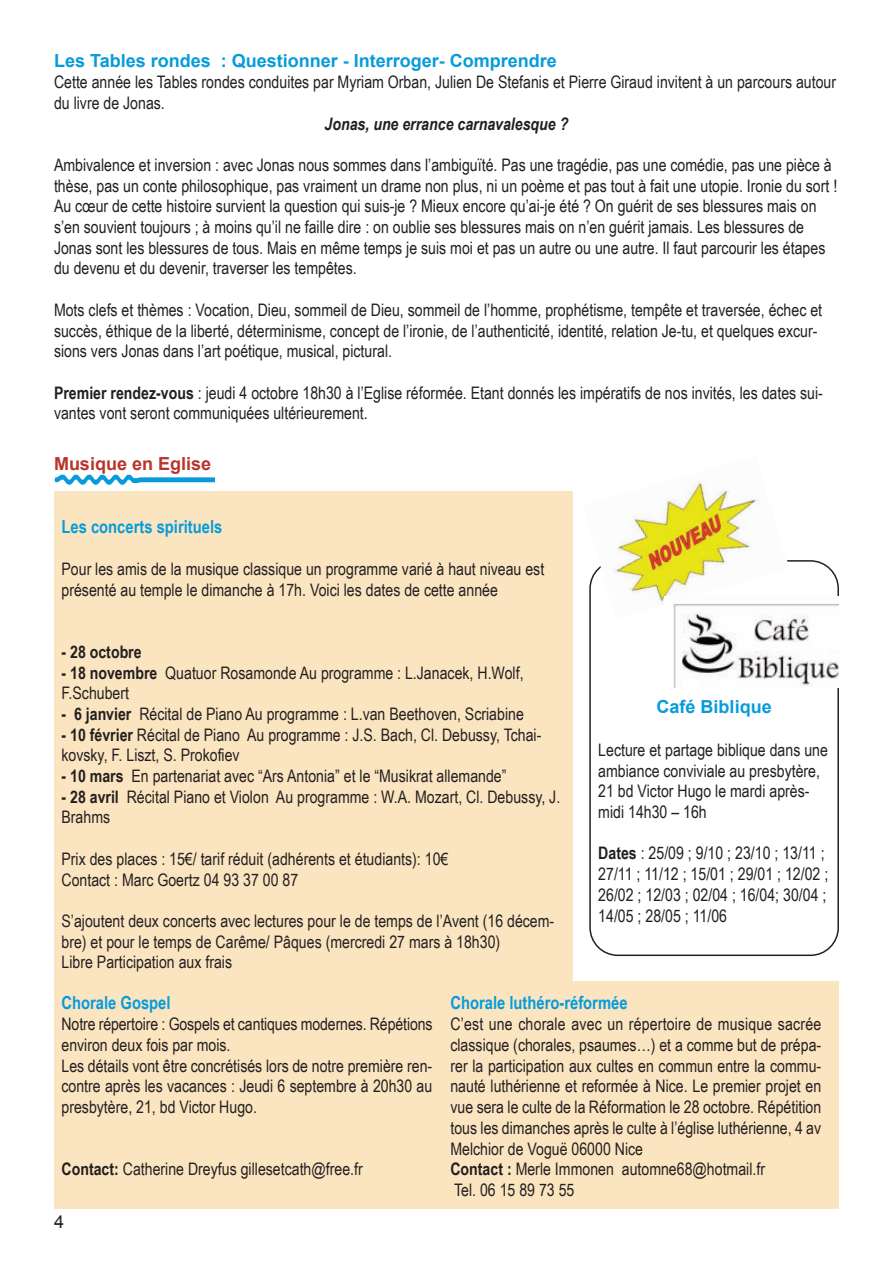
<style>
.page{position:relative;width:893px;height:1263px;background:#fff}
.page>*{position:absolute;margin:0;border:0;box-sizing:border-box;transform-origin:0 0}
.t1{font:700 18px "Arial";color:#089bda}
.t2{font:700 18px "Arial Narrow";color:#089bda}
.t3{font:700 18px "Arial";color:#b8352c}
.t4{font:18px "Arial";color:#231f20}
.t5{font:17.25px/20.7px "Arial Narrow";color:#231f20}
.t6{font:italic 700 17.25px "Arial Narrow";color:#231f20}
.t7{font:700 17.25px "Arial Narrow";color:#231f20}
.s1{font-weight:700}
</style>
<div class="page">
<div style="left:54px;top:981px;width:785px;height:228px;background:#fbe5c1"></div>
<svg style="left:589px;top:560px;width:250px;height:396px"></svg>
<div style="left:54px;top:491px;width:519px;height:492px;background:#fbe5c1"></div>
<img style="left:54px;top:474px;width:160px;height:11px">
<img style="left:589px;top:481px;width:199px;height:138px">
<img style="left:665px;top:597px;width:174px;height:91px">
<p class="t1" style="left:54px;top:51px;width:504px">Les Tables rondes : Questionner - Interroger- Comprendre</p>
<p class="t5" style="left:54px;top:72px;width:784px">Cette année les Tables rondes conduites par Myriam Orban, Julien De Stefanis et Pierre Giraud invitent à un parcours autour du livre de Jonas.</p>
<p class="t6" style="left:325px;top:113px;width:245px">Jonas, une errance carnavalesque ?</p>
<p class="t5" style="left:54px;top:154px;width:785px">Ambivalence et inversion : avec Jonas nous sommes dans l’ambiguïté. Pas une tragédie, pas une comédie, pas une pièce à thèse, pas un conte philosophique, pas vraiment un drame non plus, ni un poème et pas tout à fait une utopie. Ironie du sort !<br>Au cœur de cette histoire survient la question qui suis-je ? Mieux encore qu’ai-je été ? On guérit de ses blessures mais on s’en souvient toujours ; à moins qu’il ne faille dire : on oublie ses blessures mais on n’en guérit jamais. Les blessures de Jonas sont les blessures de tous. Mais en même temps je suis moi et pas un autre ou une autre. Il faut parcourir les étapes du devenu et du devenir, traverser les tempêtes.</p>
<p class="t5" style="left:54px;top:299px;width:770px">Mots clefs et thèmes : Vocation, Dieu, sommeil de Dieu, sommeil de l’homme, prophétisme, tempête et traversée, échec et succès, éthique de la liberté, déterminisme, concept de l’ironie, de l’authenticité, identité, relation Je-tu, et quelques excur&shy;sions vers Jonas dans l’art poétique, musical, pictural.</p>
<p class="t5" style="left:54px;top:382px;width:770px"><span class="s1">Premier rendez-vous</span> : jeudi 4 octobre 18h30 à l’Eglise réformée. Etant donnés les impératifs de nos invités, les dates sui&shy;vantes vont seront communiquées ultérieurement.</p>
<p class="t3" style="left:54px;top:453px;width:159px">Musique en Eglise</p>
<p class="t2" style="left:62px;top:516px;width:162px">Les concerts spirituels</p>
<p class="t5" style="left:62px;top:558px;width:484px">Pour les amis de la musique classique un programme varié à haut niveau est présenté au temple le dimanche à 17h. Voici les dates de cette année</p>
<p class="t7" style="left:62px;top:642px;width:82px">- 28 octobre</p>
<p class="t5" style="left:62px;top:662px;width:464px"><span class="s1">- 18 novembre</span> Quatuor Rosamonde Au programme : L.Janacek, H.Wolf,<br>F.Schubert</p>
<p class="t5" style="left:62px;top:703px;width:464px"><span class="s1">- 6 janvier</span> Récital de Piano Au programme : L.van Beethoven, Scriabine</p>
<p class="t5" style="left:62px;top:724px;width:481px"><span class="s1">- 10 février</span> Récital de Piano Au programme : J.S. Bach, Cl. Debussy, Tchai&shy;kovsky, F. Liszt, S. Prokofiev</p>
<p class="t5" style="left:62px;top:765px;width:446px"><span class="s1">- 10 mars</span> En partenariat avec “Ars Antonia” et le “Musikrat allemande”</p>
<p class="t5" style="left:62px;top:786px;width:500px"><span class="s1">- 28 avril</span> Récital Piano et Violon Au programme : W.A. Mozart, Cl. Debussy, J.<br>Brahms</p>
<p class="t5" style="left:62px;top:848px;width:388px">Prix des places : 15€/ tarif réduit (adhérents et étudiants): 10€<br>Contact : Marc Goertz 04 93 37 00 87</p>
<p class="t5" style="left:62px;top:910px;width:494px">S’ajoutent deux concerts avec lectures pour le de temps de l’Avent (16 décem&shy;bre) et pour le temps de Carême/ Pâques (mercredi 27 mars à 18h30)<br>Libre Participation aux frais</p>
<p class="t1" style="left:657px;top:697px;width:117px">Café Biblique</p>
<p class="t5" style="left:598px;top:739px;width:231px">Lecture et partage biblique dans une ambiance conviviale au presbytère,<br>21 bd Victor Hugo le mardi après&shy;midi 14h30 – 16h</p>
<p class="t5" style="left:598px;top:843px;width:231px"><span class="s1">Dates</span> : 25/09 ; 9/10 ; 23/10 ; 13/11 ;<br>27/11 ; 11/12 ; 15/01 ; 29/01 ; 12/02 ;<br>26/02 ; 12/03 ; 02/04 ; 16/04; 30/04 ;<br>14/05 ; 28/05 ; 11/06</p>
<p class="t2" style="left:62px;top:992px;width:111px">Chorale Gospel</p>
<p class="t5" style="left:61px;top:1014px;width:373px">Notre répertoire : Gospels et cantiques modernes. Répétions environ deux fois par mois.<br>Les détails vont être concrétisés lors de notre première ren&shy;contre après les vacances : Jeudi 6 septembre à 20h30 au presbytère, 21, bd Victor Hugo.</p>
<p class="t5" style="left:62px;top:1158px;width:303px"><span class="s1">Contact:</span> Catherine Dreyfus gillesetcath@free.fr</p>
<p class="t4" style="left:54px;top:1211px;width:12px">4</p>
<p class="t2" style="left:450px;top:992px;width:179px">Chorale luthéro-réformée</p>
<p class="t5" style="left:450px;top:1014px;width:372px">C’est une chorale avec un répertoire de musique sacrée classique (chorales, psaumes…) et a comme but de prépa&shy;rer la participation aux cultes en commun entre la commu&shy;nauté luthérienne et reformée à Nice. Le premier projet en vue sera le culte de la Réformation le 28 octobre. Répétition tous les dimanches après le culte à l’église luthérienne, 4 av Melchior de Voguë 06000 Nice<br><span class="s1">Contact :</span> Merle Immonen automne68@hotmail.fr<br>Tel. 06 15 89 73 55</p>
</div>
